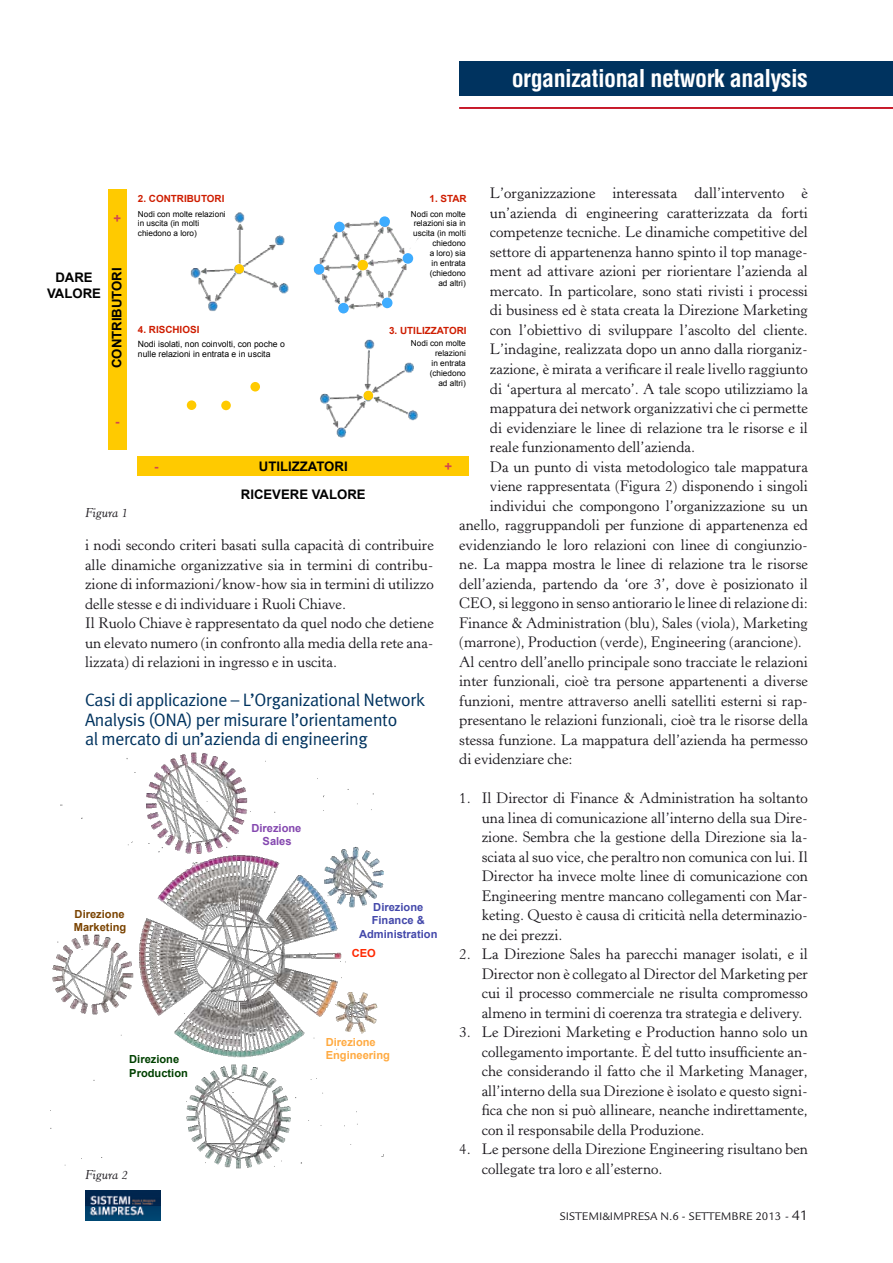
<style>
.page{position:relative;width:893px;height:1263px;background:#fff}
.page>*{position:absolute;margin:0;border:0;box-sizing:border-box;transform-origin:0 0}
.t1{font:700 condensed 24px "Helvetica";letter-spacing:-.02em;color:#fff}
.t2{font:18px/19.5px "Meta Plus Normal";letter-spacing:-.02em;color:#00335f}
.t3{font:15px/19.5px "Horley Old Style";color:#1a171c;text-align:justify}
.t4{font:700 13.2px/15.6px "Arial";color:#000;text-align:center}
.t5{font:700 13.2px "Arial";color:#d2464f}
.t6{font:italic 12.75px "Horley Old Style";color:#1a171c}
.t7{font:12px "Legacy Sans Std";color:#1a171c}
.t8{font:700 11.1px/13.5px "Arial";color:#4348aa;text-align:center}
.t9{font:700 11.1px/13.5px "Arial";color:#ffaa41}
.t10{font:700 11.1px/13.5px "Arial";color:#004100}
.t11{font:700 11.1px/13.5px "Arial";color:#7a4300}
.t12{font:700 11.1px/13.5px "Arial";color:#8447af;text-align:center}
.t13{font:700 11.1px "Arial";color:#ff2800}
.t14{font:700 9.9px "Arial";color:#ce1d00}
.t15{font:8.7px/10.6px "Arial";color:#000}
.t16{font:8.25px/9.9px "Arial";color:#000;text-align:right}
.s1{font-size:15px}
</style>
<div class="page">
<img style="left:85px;top:1190px;width:76px;height:31px">
<div style="left:459px;top:61px;width:434px;height:34px;background:#00335f"></div>
<hr style="left:459px;top:107px;width:434px;height:2px;background:#c50e1f">
<div style="left:137px;top:456px;width:331px;height:20px;background:#ffca00"></div>
<div style="left:108px;top:189px;width:18px;height:261px;background:#ffca00"></div>
<img style="left:313px;top:217px;width:101px;height:97px">
<div style="left:391px;top:212px;width:43px;height:13px;background:#fff"></div>
<svg style="left:407px;top:232px;width:12px;height:25px"></svg>
<div style="left:357px;top:260px;width:11px;height:10px;background:#ffca00;border-radius:50%"></div>
<div style="left:382px;top:298px;width:10px;height:10px;background:#3eacff;border-radius:50%"></div>
<div style="left:338px;top:303px;width:11px;height:10px;background:#3eacff;border-radius:50%"></div>
<div style="left:379px;top:216px;width:11px;height:11px;background:#3eacff;border-radius:50%"></div>
<div style="left:403px;top:253px;width:10px;height:11px;background:#3eacff;border-radius:50%"></div>
<img style="left:190px;top:212px;width:99px;height:99px">
<div style="left:234px;top:264px;width:10px;height:10px;background:#ffca00;border-radius:50%"></div>
<img style="left:320px;top:339px;width:98px;height:99px">
<div style="left:364px;top:391px;width:9px;height:9px;background:#ffca00;border-radius:50%"></div>
<div style="left:221px;top:401px;width:10px;height:9px;background:#ffca00;border-radius:50%"></div>
<div style="left:250px;top:382px;width:10px;height:9px;background:#ffca00;border-radius:50%"></div>
<div style="left:187px;top:400px;width:9px;height:10px;background:#ffca00;border-radius:50%"></div>
<div style="left:334px;top:222px;width:11px;height:10px;background:#3eacff;border-radius:50%"></div>
<div style="left:314px;top:264px;width:10px;height:10px;background:#3eacff;border-radius:50%"></div>
<img style="left:50px;top:752px;width:334px;height:417px">
<div style="left:347px;top:752px;width:87px;height:35px;background:#fff"></div>
<h1 class="t1" style="left:512px;top:64px;width:298px">organizational network analysis</h1>
<h1 class="t1" style="left:706px;top:64px;width:104px">xxxxxxxxxx</h1>
<p class="t3" style="left:490px;top:184px;width:320px">L’organizzazione interessata dall’intervento è</p>
<p class="t3" style="left:490px;top:203px;width:320px">un’azienda di engineering caratterizzata da forti</p>
<p class="t3" style="left:490px;top:223px;width:320px">competenze tecniche. Le dinamiche competitive del</p>
<p class="t3" style="left:490px;top:242px;width:319px">settore di appartenenza hanno spinto il top manage-</p>
<p class="t3" style="left:490px;top:262px;width:320px">ment ad attivare azioni per riorientare l’azienda al</p>
<p class="t3" style="left:490px;top:281px;width:320px">mercato. In particolare, sono stati rivisti i processi</p>
<p class="t3" style="left:490px;top:301px;width:320px">di business ed è stata creata la Direzione Marketing</p>
<p class="t3" style="left:490px;top:320px;width:320px">con l’obiettivo di sviluppare l’ascolto del cliente.</p>
<p class="t3" style="left:490px;top:340px;width:320px">L’indagine, realizzata dopo un anno dalla riorganiz-</p>
<p class="t3" style="left:490px;top:359px;width:320px">zazione, è mirata a verificare il reale livello raggiunto</p>
<p class="t3" style="left:490px;top:379px;width:320px">di ‘apertura al mercato’. A tale scopo utilizziamo la</p>
<p class="t3" style="left:490px;top:398px;width:320px">mappatura dei network organizzativi che ci permette</p>
<p class="t3" style="left:490px;top:418px;width:319px">di evidenziare le linee di relazione tra le risorse e il</p>
<p class="t3" style="left:490px;top:437px;width:207px">reale funzionamento dell’azienda.</p>
<p class="t3" style="left:490px;top:457px;width:320px">Da un punto di vista metodologico tale mappatura</p>
<p class="t3" style="left:490px;top:476px;width:320px">viene rappresentata (Figura 2) disponendo i singoli</p>
<p class="t3" style="left:490px;top:496px;width:320px">individui che compongono l’organizzazione su un</p>
<p class="t3" style="left:459px;top:515px;width:350px">anello, raggruppandoli per funzione di appartenenza ed</p>
<p class="t3" style="left:459px;top:535px;width:350px">evidenziando le loro relazioni con linee di congiunzio-</p>
<p class="t3" style="left:459px;top:554px;width:350px">ne. La mappa mostra le linee di relazione tra le risorse</p>
<p class="t3" style="left:459px;top:574px;width:350px">dell’azienda, partendo da ‘ore 3’, dove è posizionato il</p>
<p class="t3" style="left:459px;top:593px;width:350px">CEO, si leggono in senso antiorario le linee di relazione di:</p>
<p class="t3" style="left:459px;top:613px;width:350px">Finance &amp; Administration (blu), Sales (viola), Marketing</p>
<p class="t3" style="left:459px;top:632px;width:344px">(marrone), Production (verde), Engineering (arancione).</p>
<p class="t3" style="left:459px;top:652px;width:350px">Al centro dell’anello principale sono tracciate le relazioni</p>
<p class="t3" style="left:459px;top:671px;width:350px">inter funzionali, cioè tra persone appartenenti a diverse</p>
<p class="t3" style="left:459px;top:691px;width:350px">funzioni, mentre attraverso anelli satelliti esterni si rap-</p>
<p class="t3" style="left:459px;top:710px;width:350px">presentano le relazioni funzionali, cioè tra le risorse della</p>
<p class="t3" style="left:459px;top:730px;width:350px">stessa funzione. La mappatura dell’azienda ha permesso</p>
<p class="t3" style="left:459px;top:749px;width:115px">di evidenziare che:</p>
<p class="t3" style="left:482px;top:788px;width:328px;text-indent:-22px">1. Il Director di Finance &amp; Administration ha soltanto una linea di comunicazione all’interno della sua Dire&shy;zione. Sembra che la gestione della Direzione sia la&shy;sciata al suo vice, che peraltro non comunica con lui. Il Director ha invece molte linee di comunicazione con Engineering mentre mancano collegamenti con Mar&shy;keting. Questo è causa di criticità nella determinazio&shy;ne dei prezzi.</p>
<p class="t3" style="left:482px;top:944px;width:328px;text-indent:-22px">2. La Direzione Sales ha parecchi manager isolati, e il Director non è collegato al Director del Marketing per cui il processo commerciale ne risulta compromesso almeno in termini di coerenza tra strategia e delivery.</p>
<p class="t3" style="left:482px;top:1022px;width:328px;text-indent:-22px">3. Le Direzioni Marketing e Production hanno solo un collegamento importante. È del tutto insufficiente an&shy;che considerando il fatto che il Marketing Manager, all’interno della sua Direzione è isolato e questo signi&shy;fica che non si può allineare, neanche indirettamente, con il responsabile della Produzione.</p>
<p class="t3" style="left:482px;top:1139px;width:328px;text-indent:-22px">4. Le persone della Direzione Engineering risultano ben collegate tra loro e all’esterno.</p>
<p class="t14" style="left:138px;top:194px;width:88px">2. CONTRIBUTORI</p>
<p class="t14" style="left:430px;top:194px;width:39px">1. STAR</p>
<p class="t16" style="left:138px;top:209px;width:89px;text-align:left">Nodi con molte relazioni in uscita (in molti chiedono a loro)</p>
<p class="t16" style="left:411px;top:209px;width:56px">Nodi con molte relazioni sia in uscita (in molti chiedono<br>a loro) sia<br>in entrata (chiedono<br>ad altri)</p>
<p class="t5" style="left:114px;top:214px;width:9px">+</p>
<p class="t4" style="left:110px;top:368px;width:102px;rotate:-90deg">CONTRIBUTORI</p>
<p class="t4" style="left:47px;top:271px;width:55px">DARE<br>VALORE</p>
<p class="t14" style="left:138px;top:325px;width:63px">4. RISCHIOSI</p>
<p class="t14" style="left:389px;top:327px;width:79px">3. UTILIZZATORI</p>
<p class="t15" style="left:138px;top:339px;width:148px">Nodi isolati, non coinvolti, con poche o nulle relazioni in entrata e in uscita</p>
<p class="t16" style="left:411px;top:339px;width:56px">Nodi con molte relazioni<br>in entrata (chiedono<br>ad altri)</p>
<p class="t5" style="left:115px;top:416px;width:6px">-</p>
<p class="t5" style="left:154px;top:462px;width:6px">-</p>
<p class="t4" style="left:259px;top:460px;width:90px">UTILIZZATORI</p>
<p class="t5" style="left:444px;top:462px;width:9px">+</p>
<p class="t4" style="left:241px;top:488px;width:126px">RICEVERE VALORE</p>
<p class="t6" style="left:85px;top:504px;width:44px">Figura 1</p>
<p class="t3" style="left:85px;top:536px;width:350px;text-align:left">i nodi secondo criteri basati sulla capacità di contribuire alle dinamiche organizzative sia in termini di contribu&shy;zione di informazioni/know-how sia in termini di utilizzo delle stesse e di individuare i Ruoli Chiave.<br>Il Ruolo Chiave è rappresentato da quel nodo che detiene un elevato numero (in confronto alla media della rete ana&shy;lizzata) di relazioni in ingresso e in uscita.</p>
<p class="t2" style="left:85px;top:690px;width:341px">Casi di applicazione – L’Organizational Network<br>Analysis (ONA) per misurare l’orientamento<br>al mercato di un’azienda di engineering</p>
<p class="t12" style="left:251px;top:822px;width:51px">Direzione<br>Sales</p>
<p class="t8" style="left:359px;top:901px;width:80px">Direzione<br>Finance &amp;<br>Administration</p>
<p class="t11" style="left:74px;top:908px;width:54px">Direzione<br>Marketing</p>
<p class="t13" style="left:352px;top:949px;width:26px">CEO</p>
<p class="t9" style="left:326px;top:1036px;width:66px">Direzione<br>Engineering</p>
<p class="t10" style="left:129px;top:1054px;width:60px">Direzione<br>Production</p>
<p class="t6" style="left:85px;top:1167px;width:44px">Figura 2</p>
<p class="t7" style="left:560px;top:1209px;width:250px">SISTEMI&amp;I MPRESA N.6 - SETTEMBRE 2013 - <span class="s1">41</span></p>
</div>
